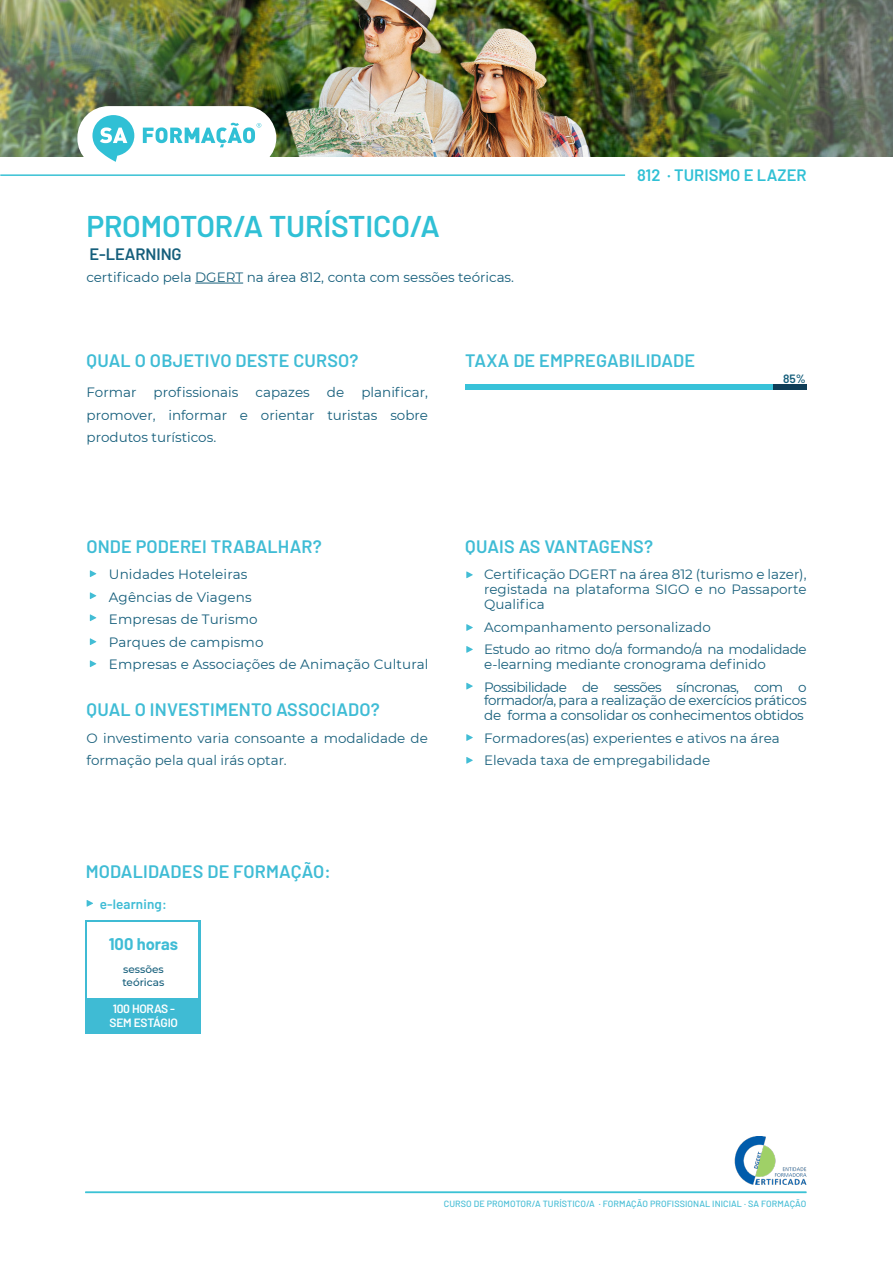
<style>
.page{position:relative;width:893px;height:1263px;background:#fff}
.page>*{position:absolute;margin:0;border:0;box-sizing:border-box;transform-origin:0 0}
.t1{font:600 30px "Barlow";letter-spacing:-.005em;color:#30c0d5}
.t2{font:600 18px "Barlow";letter-spacing:.01em;color:#3fbcd5}
.t3{font:600 16.5px "Barlow";color:#30c0d5}
.t4{font:600 16.5px "Barlow";letter-spacing:-.005em;color:#155e7b}
.t5{font:700 16.5px "Barlow";color:#3fbcd5}
.t6{font:13.5px/22.5px "Montserrat";color:#155e7b;text-align:justify}
.t7{font:13.5px/15px "Montserrat";color:#1a617d}
.t8{font:13.5px/13.5px "Montserrat";letter-spacing:-.04em;color:#155e7b}
.t9{font:13.5px/15px "Montserrat";letter-spacing:-.03em;color:#1a617d}
.t10{font:13.5px "Montserrat";letter-spacing:-.02em;color:#155e7b}
.t11{font:600 13.5px "Barlow";letter-spacing:.01em;color:#3fbcd5}
.t12{font:600 12px "Barlow";letter-spacing:-.02em;color:#fff}
.t13{font:600 12px "Barlow";color:#155e7b}
.t14{font:500 10.5px "Montserrat";color:#155e7b}
.t15{font:500 9px "Barlow";letter-spacing:.01em;color:#49bed6}
.s1{color:#18607b}
</style>
<div class="page">
<img style="left:0;top:0;width:893px;height:157px">
<hr style="left:0;top:174px;width:625px;height:2px;background:#39c1d5">
<hr style="left:195px;top:283px;width:48px;height:1px;background:#18607b">
<hr style="left:85px;top:1191px;width:721px;height:2px;background:#3bc2d5">
<div style="left:465px;top:384px;width:341px;height:5px;background:#0f3d57"></div>
<div style="left:465px;top:384px;width:307px;height:5px;background:#38c2d9"></div>
<svg style="left:466px;top:757px;width:7px;height:7px"></svg>
<svg style="left:466px;top:734px;width:7px;height:7px"></svg>
<svg style="left:466px;top:683px;width:7px;height:6px"></svg>
<svg style="left:466px;top:646px;width:7px;height:7px"></svg>
<svg style="left:466px;top:624px;width:7px;height:7px"></svg>
<svg style="left:466px;top:571px;width:7px;height:7px"></svg>
<svg style="left:90px;top:614px;width:6px;height:7px"></svg>
<svg style="left:90px;top:592px;width:6px;height:7px"></svg>
<svg style="left:90px;top:570px;width:6px;height:7px"></svg>
<svg style="left:87px;top:900px;width:6px;height:7px"></svg>
<svg style="left:90px;top:660px;width:6px;height:7px"></svg>
<svg style="left:90px;top:638px;width:6px;height:7px"></svg>
<img style="left:734px;top:1136px;width:73px;height:49px">
<div style="left:85px;top:920px;width:116px;height:113px;background:#3fbbd4"></div>
<div style="left:88px;top:922px;width:110px;height:76px;background:#fff"></div>
<div style="left:77px;top:106px;width:199px;height:63px;background:#fff;border-radius:31px"></div>
<svg style="left:143px;top:123px;width:118px;height:24px"></svg>
<svg style="left:92px;top:115px;width:42px;height:47px"></svg>
<p class="t1" style="left:86px;top:204px;width:355px">PROMOTOR/A TURÍSTICO/A</p>
<p class="t4" style="left:90px;top:241px;width:94px">E-LEARNING</p>
<p class="t6" style="left:86px;top:265px;width:429px">certificado pela <span class="s1">DGERT</span> na área 812, conta com sessões teóricas.</p>
<p class="t3" style="left:637px;top:163px;width:171px">812 · TURISMO E LAZER</p>
<p class="t2" style="left:87px;top:347px;width:273px">QUAL O OBJETIVO DESTE CURSO?</p>
<p class="t2" style="left:465px;top:347px;width:232px">TAXA DE EMPREGABILIDADE</p>
<p class="t6" style="left:87px;top:381px;width:343px;text-indent:275px">planificar, promover, informar e orientar turistas sobre produtos turísticos.</p>
<p class="t6" style="left:87px;top:381px;width:51px">Formar</p>
<p class="t6" style="left:154px;top:381px;width:86px">profissionais</p>
<p class="t6" style="left:256px;top:381px;width:56px">capazes</p>
<p class="t6" style="left:327px;top:381px;width:19px">de</p>
<p class="t13" style="left:783px;top:369px;width:24px">85%</p>
<p class="t2" style="left:86px;top:533px;width:237px">ONDE PODEREI TRABALHAR?</p>
<p class="t6" style="left:109px;top:563px;width:140px">Unidades Hoteleiras</p>
<p class="t6" style="left:109px;top:585px;width:144px">Agências de Viagens</p>
<p class="t6" style="left:109px;top:608px;width:150px">Empresas de Turismo</p>
<p class="t6" style="left:109px;top:630px;width:156px">Parques de campismo</p>
<p class="t6" style="left:109px;top:653px;width:321px">Empresas e Associações de Animação Cultural</p>
<p class="t2" style="left:87px;top:696px;width:295px">QUAL O INVESTIMENTO ASSOCIADO?</p>
<p class="t7" style="left:87px;top:726px;width:343px;line-height:22.5px">O investimento varia consoante a modalidade de formação pela qual irás optar.</p>
<p class="t2" style="left:86px;top:859px;width:247px">MODALIDADES DE FORMAÇÃO:</p>
<p class="t11" style="left:100px;top:894px;width:69px">e-learning:</p>
<p class="t5" style="left:109px;top:932px;width:71px">100 horas</p>
<p class="t14" style="left:123px;top:962px;width:42px">sessões</p>
<p class="t14" style="left:122px;top:975px;width:43px">teóricas</p>
<p class="t12" style="left:113px;top:1000px;width:64px">100 HORAS -</p>
<p class="t12" style="left:110px;top:1014px;width:70px">SEM ESTÁGIO</p>
<p class="t2" style="left:465px;top:533px;width:189px">QUAIS AS VANTAGENS?</p>
<p class="t7" style="left:484px;top:567px;width:324px;text-align:justify">Certificação DGERT na área 812 (turismo e lazer), registada na plataforma SIGO e no Passaporte Qualifica</p>
<p class="t7" style="left:484px;top:619px;width:228px">Acompanhamento personalizado</p>
<p class="t9" style="left:484px;top:642px;width:324px">Estudo ao ritmo do/a formando/a na modalidade e-learning mediante cronograma definido</p>
<p class="t8" style="left:484px;top:680px;width:324px">Possibilidade de sessões síncronas, com o formador/a, para a realização de exercícios práticos</p>
<p class="t10" style="left:484px;top:706px;width:321px">de forma a consolidar os conhecimentos obtidos</p>
<p class="t7" style="left:484px;top:730px;width:297px">Formadores(as) experientes e ativos na área</p>
<p class="t7" style="left:484px;top:753px;width:228px">Elevada taxa de empregabilidade</p>
<p class="t15" style="left:444px;top:1197px;width:364px">CURSO DE PROMOTOR/A TURÍSTICO/A · FORMAÇÃO PROFISSIONAL INICIAL · SA FORMAÇÃO</p>
</div>
